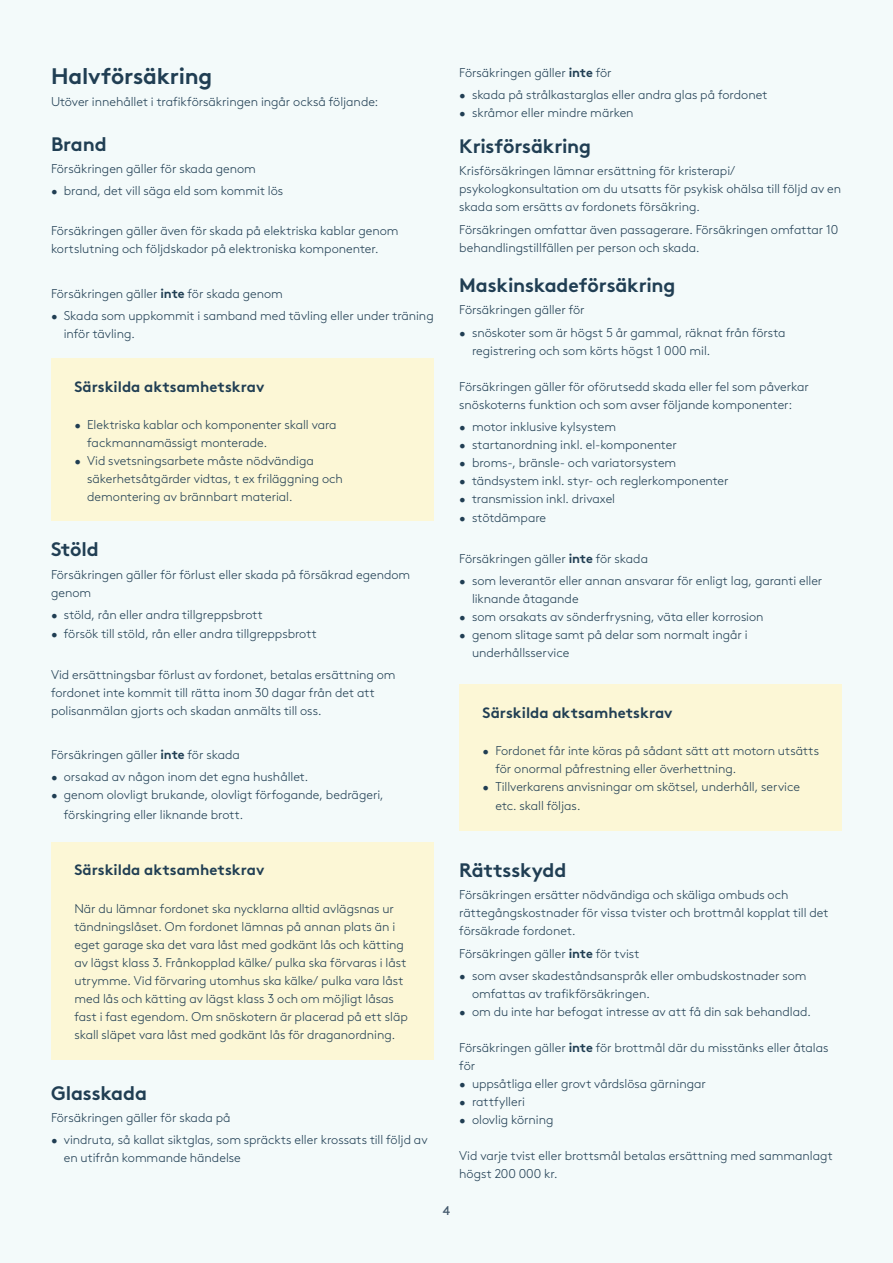
<style>
.page{position:relative;width:893px;height:1263px;background:#f3fafa}
.page>*{position:absolute;margin:0;border:0;box-sizing:border-box;transform-origin:0 0}
.t1{font:700 22.5px "Gjen Brown OT";letter-spacing:-.01em;color:#203e53}
.t2{font:700 19.5px "Gjen Brown OT";letter-spacing:-.01em;color:#203e53}
.t3{font:15px "Gjen Brown OT Bold Alt";color:#203e53}
.t4{font:300 12.75px/18px "Gjen Brown OT";color:#203e53}
.t5{font:12.75px "Gjen Brown OT";color:#43586c}
.s1{font-family:"Gjen Brown OT Bold Alt";font-weight:400}
</style>
<div class="page">
<div style="left:51px;top:358px;width:383px;height:163px;background:#fcf7d6"></div>
<div style="left:51px;top:842px;width:383px;height:218px;background:#fcf7d6"></div>
<div style="left:459px;top:685px;width:383px;height:146px;background:#fcf7d6"></div>
<h1 class="t1" style="left:51px;top:58px;width:163px">Halvförsäkring</h1>
<p class="t4" style="left:51px;top:92px;width:329px">Utöver innehållet i trafikförsäkringen ingår också följande:</p>
<h2 class="t2" style="left:51px;top:128px;width:57px">Brand</h2>
<p class="t4" style="left:51px;top:158px;width:206px">Försäkringen gäller för skada genom</p>
<p class="t4" style="left:51px;top:181px;width:234px">• brand, det vill säga eld som kommit lös</p>
<p class="t4" style="left:51px;top:221px;width:349px">Försäkringen gäller även för skada på elektriska kablar genom kortslutning och följdskador på elektroniska komponenter.</p>
<p class="t4" style="left:51px;top:283px;width:233px">Försäkringen gäller <span class="s1">inte</span> för skada genom</p>
<p class="t4" style="left:64px;top:306px;width:371px;text-indent:-13px">• Skada som uppkommit i samband med tävling eller under träning inför tävling.</p>
<p class="t3" style="left:74px;top:374px;width:192px">Särskilda aktsamhetskrav</p>
<p class="t4" style="left:87px;top:415px;width:251px;text-indent:-13px">• Elektriska kablar och komponenter skall vara fackmannamässigt monterade.</p>
<p class="t4" style="left:87px;top:451px;width:257px;text-indent:-13px">• Vid svetsningsarbete måste nödvändiga säkerhetsåtgärder vidtas, t ex friläggning och demontering av brännbart material.</p>
<h2 class="t2" style="left:51px;top:534px;width:49px">Stöld</h2>
<p class="t4" style="left:51px;top:564px;width:361px">Försäkringen gäller för förlust eller skada på försäkrad egendom genom</p>
<p class="t4" style="left:51px;top:605px;width:213px">• stöld, rån eller andra tillgreppsbrott</p>
<p class="t4" style="left:51px;top:624px;width:267px">• försök till stöld, rån eller andra tillgreppsbrott</p>
<p class="t4" style="left:51px;top:664px;width:346px">Vid ersättningsbar förlust av fordonet, betalas ersättning om fordonet inte kommit till rätta inom 30 dagar från det att polisanmälan gjorts och skadan anmälts till oss.</p>
<p class="t4" style="left:51px;top:745px;width:190px">Försäkringen gäller <span class="s1">inte</span> för skada</p>
<p class="t4" style="left:51px;top:767px;width:259px">• orsakad av någon inom det egna hushållet.</p>
<p class="t4" style="left:64px;top:784px;width:321px;line-height:19.5px;text-indent:-13px">• genom olovligt brukande, olovligt förfogande, bedrägeri, förskingring eller liknande brott.</p>
<p class="t4" style="left:459px;top:63px;width:154px">Försäkringen gäller <span class="s1">inte</span> för</p>
<p class="t4" style="left:459px;top:85px;width:310px">• skada på strålkastarglas eller andra glas på fordonet</p>
<p class="t4" style="left:459px;top:103px;width:176px">• skråmor eller mindre märken</p>
<h2 class="t2" style="left:459px;top:131px;width:133px">Krisförsäkring</h2>
<p class="t4" style="left:459px;top:161px;width:383px">Krisförsäkringen lämnar ersättning för kristerapi/ psykologkonsultation om du utsatts för psykisk ohälsa till följd av en skada som ersätts av fordonets försäkring.</p>
<p class="t4" style="left:459px;top:219px;width:380px">Försäkringen omfattar även passagerare. Försäkringen omfattar 10 behandlingstillfällen per person och skada.</p>
<h2 class="t2" style="left:459px;top:269px;width:218px">Maskinskadeförsäkring</h2>
<p class="t4" style="left:459px;top:300px;width:127px">Försäkringen gäller för</p>
<p class="t4" style="left:472px;top:322px;width:315px;text-indent:-13px">• snöskoter som är högst 5 år gammal, räknat från första registrering och som körts högst 1 000 mil.</p>
<p class="t4" style="left:459px;top:376px;width:351px">Försäkringen gäller för oförutsedd skada eller fel som påverkar snöskoterns funktion och som avser följande komponenter:</p>
<p class="t4" style="left:459px;top:416px;width:158px">• motor inklusive kylsystem</p>
<p class="t4" style="left:459px;top:434px;width:219px">• startanordning inkl. el-komponenter</p>
<p class="t4" style="left:459px;top:452px;width:219px">• broms-, bränsle- och variatorsystem</p>
<p class="t4" style="left:459px;top:470px;width:271px">• tändsystem inkl. styr- och reglerkomponenter</p>
<p class="t4" style="left:459px;top:488px;width:157px">• transmission inkl. drivaxel</p>
<p class="t4" style="left:459px;top:508px;width:88px">• stötdämpare</p>
<p class="t4" style="left:459px;top:548px;width:190px">Försäkringen gäller <span class="s1">inte</span> för skada</p>
<p class="t4" style="left:472px;top:570px;width:352px;text-indent:-13px">• som leverantör eller annan ansvarar för enligt lag, garanti eller liknande åtagande</p>
<p class="t4" style="left:459px;top:606px;width:306px">• som orsakats av sönderfrysning, väta eller korrosion</p>
<p class="t4" style="left:472px;top:624px;width:277px;text-indent:-13px">• genom slitage samt på delar som normalt ingår i underhållsservice</p>
<p class="t3" style="left:483px;top:700px;width:192px">Särskilda aktsamhetskrav</p>
<p class="t4" style="left:495px;top:741px;width:325px;text-indent:-13px">• Fordonet får inte köras på sådant sätt att motorn utsätts för onormal påfrestning eller överhettning.</p>
<p class="t4" style="left:495px;top:777px;width:306px;text-indent:-13px">• Tillverkarens anvisningar om skötsel, underhåll, service etc. skall följas.</p>
<p class="t3" style="left:74px;top:858px;width:192px">Särskilda aktsamhetskrav</p>
<p class="t4" style="left:74px;top:898px;width:335px">När du lämnar fordonet ska nycklarna alltid avlägsnas ur tändningslåset. Om fordonet lämnas på annan plats än i eget garage ska det vara låst med godkänt lås och kätting av lägst klass 3. Frånkopplad kälke/ pulka ska förvaras i låst utrymme. Vid förvaring utomhus ska kälke/ pulka vara låst med lås och kätting av lägst klass 3 och om möjligt låsas fast i fast egendom. Om snöskotern är placerad på ett släp skall släpet vara låst med godkänt lås för draganordning.</p>
<h2 class="t2" style="left:51px;top:1077px;width:97px">Glasskada</h2>
<p class="t4" style="left:51px;top:1108px;width:181px">Försäkringen gäller för skada på</p>
<p class="t4" style="left:64px;top:1130px;width:365px;text-indent:-13px">• vindruta, så kallat siktglas, som spräckts eller krossats till följd av en utifrån kommande händelse</p>
<h2 class="t2" style="left:459px;top:854px;width:109px">Rättsskydd</h2>
<p class="t4" style="left:459px;top:885px;width:371px">Försäkringen ersätter nödvändiga och skäliga ombuds och rättegångskostnader för vissa tvister och brottmål kopplat till det försäkrade fordonet.</p>
<p class="t4" style="left:459px;top:943px;width:182px">Försäkringen gäller <span class="s1">inte</span> för tvist</p>
<p class="t4" style="left:472px;top:965px;width:336px;text-indent:-13px">• som avser skadeståndsanspråk eller ombudskostnader som omfattas av trafikförsäkringen.</p>
<p class="t4" style="left:459px;top:1001px;width:353px">• om du inte har befogat intresse av att få din sak behandlad.</p>
<p class="t4" style="left:459px;top:1037px;width:371px">Försäkringen gäller <span class="s1">inte</span> för brottmål där du misstänks eller åtalas för</p>
<p class="t4" style="left:459px;top:1073px;width:248px">• uppsåtliga eller grovt vårdslösa gärningar</p>
<p class="t4" style="left:459px;top:1091px;width:67px">• rattfylleri</p>
<p class="t4" style="left:459px;top:1109px;width:96px">• olovlig körning</p>
<p class="t4" style="left:459px;top:1145px;width:375px">Vid varje tvist eller brottsmål betalas ersättning med sammanlagt högst 200 000 kr.</p>
<p class="t5" style="left:443px;top:1201px;width:9px">4</p>
</div>
